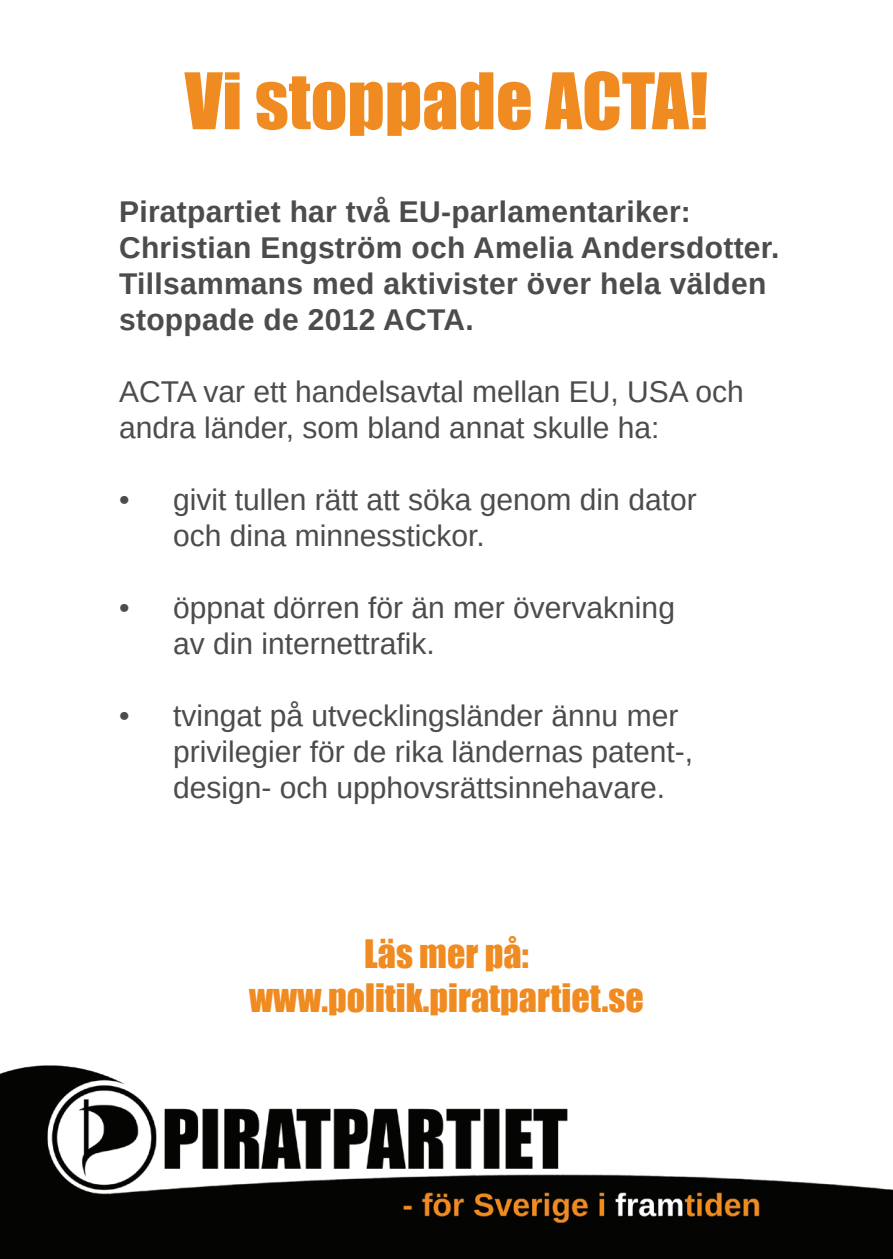
<style>
.page{position:relative;width:893px;height:1259px;background:#fff}
.page>*{position:absolute;margin:0;border:0;box-sizing:border-box;transform-origin:0 0}
.t1{font:72px "Impact";color:#f08b21}
.t2{font:36px/43.2px "Impact";color:#f08b21;text-align:center}
.t3{font:30px/36px "Liberation Sans";color:#4b4c4d}
.t4{font:700 30px/36px "Liberation Sans";letter-spacing:.01em;color:#4b4c4d}
</style>
<div class="page">
<img style="left:0;top:1065px;width:893px;height:194px">
<h1 class="t1" style="left:185px;top:45px;width:525px">Vi stoppade ACTA!</h1>
<p class="t4" style="left:119px;top:194px;width:662px">Piratpartiet har två EU-parlamentariker:<br>Christian Engström och Amelia Andersdotter.<br>Tillsammans med aktivister över hela välden stoppade de 2012 ACTA.</p>
<p class="t3" style="left:119px;top:374px;width:626px">ACTA var ett handelsavtal mellan EU, USA och andra länder, som bland annat skulle ha:</p>
<p class="t3" style="left:173px;top:482px;width:525px;text-indent:-54px">• givit tullen rätt att söka genom din dator och dina minnesstickor.</p>
<p class="t3" style="left:173px;top:590px;width:503px;text-indent:-54px">• öppnat dörren för än mer övervakning av din internettrafik.</p>
<p class="t3" style="left:173px;top:698px;width:522px;text-indent:-54px">• tvingat på utvecklingsländer ännu mer privilegier för de rika ländernas patent-, design- och upphovsrättsinnehavare.</p>
<p class="t2" style="left:249px;top:931px;width:396px">Läs mer på: www.politik.piratpartiet.se</p>
</div>
